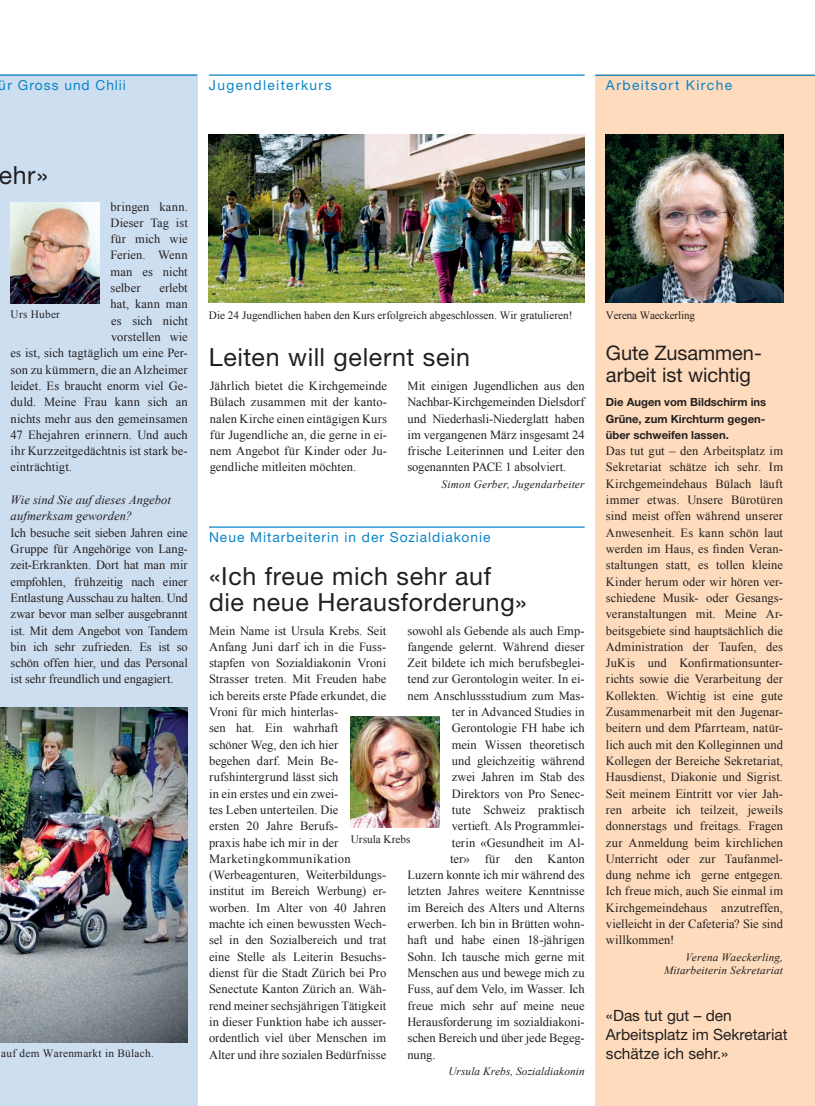
<style>
.page{position:relative;width:815px;height:1106px;background:#fff}
.page>*{position:absolute;margin:0;border:0;box-sizing:border-box;transform-origin:0 0}
.t1{font:25px/26.2px "Helvetica Neue LT Std";letter-spacing:.025em;color:#231f20}
.t2{font:20px/22.5px "Helvetica Neue LT Std";letter-spacing:-.005em;color:#231f20}
.t3{font:15.5px/19px "Helvetica Neue LT Std";color:#231f20}
.t4{font:13.75px "Helvetica Neue LT Std";letter-spacing:.075em;color:#0984c7}
.t5{font:13.75px "Helvetica Neue LT Std";letter-spacing:.105em;color:#0984c7}
.t6{font:13.75px "Helvetica Neue LT Std";letter-spacing:.1em;color:#0984c7}
.t7{font:12.5px/16.2px "Times New Roman";color:#231f20;text-align:justify}
.t8{font:italic 12.5px/16.2px "Times New Roman";letter-spacing:.005em;color:#231f20}
.t9{font:12.5px "Times New Roman";letter-spacing:.02em;color:#231f20}
.t10{font:11.25px "Times New Roman";color:#231f20}
.t11{font:italic 11.25px/13.1px "Times New Roman";letter-spacing:.02em;color:#231f20;text-align:right}
.t12{font:700 11.25px/16.2px "Helvetica Neue LT Std";color:#231f20;text-align:justify}
.t13{font:11.25px "Times New Roman";letter-spacing:.025em;color:#231f20}
</style>
<div class="page">
<div style="left:0;top:74px;width:197px;height:1032px;background:#cedef1"></div>
<div style="left:595px;top:74px;width:220px;height:1032px;background:#fddbbc"></div>
<hr style="left:595px;top:75px;width:220px;height:1px;background:#0984c7">
<img style="left:606px;top:135px;width:177px;height:168px">
<hr style="left:209px;top:74px;width:376px;height:2px;background:#0984c7">
<hr style="left:0;top:74px;width:197px;height:2px;background:#0984c7">
<hr style="left:209px;top:526px;width:376px;height:1px;background:#0984c7">
<img style="left:209px;top:135px;width:376px;height:168px">
<img style="left:0;top:708px;width:188px;height:334px">
<img style="left:351px;top:716px;width:88px;height:111px">
<img style="left:11px;top:202px;width:89px;height:101px">
<p class="t4" style="left:-1px;top:77px;width:128px">ür Gross und Chlii</p>
<p class="t6" style="left:209px;top:77px;width:124px">Jugendleiterkurs</p>
<p class="t5" style="left:606px;top:77px;width:128px">Arbeitsort Kirche</p>
<h1 class="t1" style="left:-1px;top:161px;width:51px">ehr»</h1>
<p class="t7" style="left:111px;top:198px;width:79px">bringen kann.<br>Dieser Tag ist für mich wie Ferien. Wenn man es nicht selber</p>
<p class="t7" style="left:159px;top:279px;width:30px">erlebt</p>
<p class="t7" style="left:111px;top:296px;width:79px">hat, kann man</p>
<p class="t7" style="left:111px;top:312px;width:78px">es sich nicht</p>
<p class="t7" style="left:111px;top:328px;width:78px">vorstellen wie</p>
<p class="t7" style="left:11px;top:345px;width:179px">es ist, sich tagtäglich um eine Per-</p>
<p class="t9" style="left:11px;top:361px;width:179px">son zu kümmern, die an Alzheimer</p>
<p class="t7" style="left:11px;top:377px;width:179px">leidet. Es braucht enorm viel Ge-</p>
<p class="t7" style="left:11px;top:394px;width:179px">duld. Meine Frau kann sich an</p>
<p class="t7" style="left:11px;top:410px;width:179px">nichts mehr aus den gemeinsamen</p>
<p class="t7" style="left:11px;top:426px;width:179px">47 Ehejahren erinnern. Und auch</p>
<p class="t7" style="left:11px;top:442px;width:179px">ihr Kurzzeitgedächtnis ist stark be-</p>
<p class="t7" style="left:11px;top:459px;width:63px">einträchtigt.</p>
<p class="t8" style="left:11px;top:491px;width:162px">Wie sind Sie auf dieses Angebot aufmerksam geworden?</p>
<p class="t7" style="left:11px;top:524px;width:179px">Ich besuche seit sieben Jahren eine Gruppe für Angehörige von Lang&shy;zeit-Erkrankten. Dort hat man mir empfohlen, frühzeitig nach einer Entlastung Ausschau zu halten. Und zwar bevor man selber ausgebrannt ist. Mit dem Angebot von Tandem bin ich sehr zufrieden. Es ist so schön offen hier, und das Personal ist sehr freundlich und engagiert.</p>
<p class="t13" style="left:11px;top:307px;width:51px">Urs Huber</p>
<p class="t10" style="left:209px;top:307px;width:365px">Die 24 Jugendlichen haben den Kurs erfolgreich abgeschlossen. Wir gratulieren!</p>
<h1 class="t1" style="left:209px;top:343px;width:263px">Leiten will gelernt sein</h1>
<p class="t7" style="left:210px;top:377px;width:179px">Jährlich bietet die Kirchgemeinde Bülach zusammen mit der kanto&shy;nalen Kirche einen eintägigen Kurs für Jugendliche an, die gerne in ei&shy;nem Angebot für Kinder oder Ju&shy;gendliche mitleiten möchten.</p>
<p class="t7" style="left:407px;top:377px;width:179px">Mit einigen Jugendlichen aus den Nachbar-Kirchgemeinden Dielsdorf und Niederhasli-Niederglatt haben im vergangenen März insgesamt 24 frische Leiterinnen und Leiter den sogenannten PACE 1 absolviert.</p>
<p class="t11" style="left:442px;top:477px;width:145px">Simon Gerber, Jugendarbeiter</p>
<p class="t4" style="left:209px;top:529px;width:283px">Neue Mitarbeiterin in der Sozialdiakonie</p>
<h1 class="t1" style="left:209px;top:562px;width:319px">«Ich freue mich sehr auf die neue Herausforderung»</h1>
<p class="t7" style="left:209px;top:622px;width:179px;text-align:left">Mein Name ist Ursula Krebs. Seit<br>Anfang Juni darf ich in die Fuss&shy;stapfen von Sozialdiakonin Vroni<br>Strasser treten. Mit Freuden habe ich bereits erste Pfade erkundet, die<br>Vroni für mich hinterlas-<br>sen hat. Ein wahrhaft<br>schöner Weg, den ich hier<br>begehen darf. Mein Be&shy;rufshintergrund lässt sich<br>in ein erstes und ein zwei-<br>tes Leben unterteilen. Die<br>ersten 20 Jahre Berufs-<br>praxis habe ich mir in der<br>Marketingkommunikation (Werbeagenturen, Weiterbildungs&shy;institut im Bereich Werbung) er&shy;worben. Im Alter von 40 Jahren machte ich einen bewussten Wech&shy;sel in den Sozialbereich und trat eine Stelle als Leiterin Besuchs&shy;dienst für die Stadt Zürich bei Pro<br>Senectute Kanton Zürich an. Wäh&shy;rend meiner sechsjährigen Tätigkeit in dieser Funktion habe ich ausser&shy;ordentlich viel über Menschen im</p>
<p class="t7" style="left:407px;top:622px;width:179px">sowohl als Gebende als auch Emp-</p>
<p class="t7" style="left:407px;top:638px;width:179px">fangende gelernt. Während dieser</p>
<p class="t7" style="left:407px;top:654px;width:179px">Zeit bildete ich mich berufsbeglei-</p>
<p class="t7" style="left:407px;top:671px;width:179px">tend zur Gerontologin weiter. In ei-</p>
<p class="t7" style="left:407px;top:687px;width:179px">nem Anschlussstudium zum Mas-</p>
<p class="t7" style="left:452px;top:703px;width:134px">ter in Advanced Studies in</p>
<p class="t7" style="left:452px;top:720px;width:134px">Gerontologie FH habe ich</p>
<p class="t7" style="left:452px;top:736px;width:134px">mein Wissen theoretisch</p>
<p class="t7" style="left:452px;top:752px;width:134px">und gleichzeitig während</p>
<p class="t7" style="left:452px;top:768px;width:134px">zwei Jahren im Stab des</p>
<p class="t7" style="left:452px;top:785px;width:134px">Direktors von Pro Senec-</p>
<p class="t7" style="left:452px;top:801px;width:134px">tute Schweiz praktisch</p>
<p class="t7" style="left:452px;top:817px;width:134px">vertieft. Als Programmlei-</p>
<p class="t7" style="left:452px;top:834px;width:134px">terin «Gesundheit im Al-</p>
<p class="t7" style="left:450px;top:850px;width:136px">ter» für den Kanton</p>
<p class="t7" style="left:407px;top:866px;width:179px">Luzern konnte ich mir während des</p>
<p class="t7" style="left:407px;top:883px;width:179px">letzten Jahres weitere Kenntnisse</p>
<p class="t7" style="left:407px;top:899px;width:179px">im Bereich des Alters und Alterns</p>
<p class="t7" style="left:407px;top:915px;width:179px">erwerben. Ich bin in Brütten wohn-</p>
<p class="t7" style="left:407px;top:931px;width:179px">haft und habe einen 18-jährigen</p>
<p class="t7" style="left:407px;top:948px;width:179px">Sohn. Ich tausche mich gerne mit</p>
<p class="t7" style="left:407px;top:964px;width:179px">Menschen aus und bewege mich zu</p>
<p class="t7" style="left:407px;top:980px;width:179px">Fuss, auf dem Velo, im Wasser. Ich</p>
<p class="t7" style="left:407px;top:997px;width:179px">freue mich sehr auf meine neue</p>
<p class="t7" style="left:407px;top:1013px;width:179px">Herausforderung im sozialdiakoni-</p>
<p class="t7" style="left:407px;top:1029px;width:179px">schen Bereich und über jede Begeg-</p>
<p class="t7" style="left:407px;top:1046px;width:29px">nung.</p>
<p class="t11" style="left:449px;top:1064px;width:138px">Ursula Krebs, Sozialdiakonin</p>
<p class="t10" style="left:351px;top:831px;width:61px">Ursula Krebs</p>
<p class="t13" style="left:1px;top:1046px;width:154px">auf dem Warenmarkt in Bülach.</p>
<p class="t7" style="left:209px;top:1046px;width:179px">Alter und ihre sozialen Bedürfnisse</p>
<p class="t10" style="left:606px;top:307px;width:91px">Verena Waeckerling</p>
<h2 class="t2" style="left:606px;top:341px;width:155px">Gute Zusammen&shy;arbeit ist wichtig</h2>
<p class="t12" style="left:606px;top:394px;width:162px">Die Augen vom Bildschirm ins Grüne, zum Kirchturm gegen&shy;über schweifen lassen.</p>
<p class="t7" style="left:606px;top:442px;width:179px">Das tut gut – den Arbeitsplatz im Sekretariat schätze ich sehr. Im Kirchgemeindehaus Bülach läuft immer etwas. Unsere Bürotüren sind meist offen während unserer Anwesenheit. Es kann schön laut werden im Haus, es finden Veran&shy;staltungen statt, es tollen kleine Kinder herum oder wir hören ver&shy;schiedene Musik- oder Gesangs&shy;veranstaltungen mit. Meine Ar&shy;beitsgebiete sind hauptsächlich die Administration der Taufen, des JuKis und Konfirmationsunter&shy;richts sowie die Verarbeitung der Kollekten. Wichtig ist eine gute Zusammenarbeit mit den Jugenar&shy;beitern und dem Pfarrteam, natür&shy;lich auch mit den Kolleginnen und Kollegen der Bereiche Sekretariat, Hausdienst, Diakonie und Sigrist.<br>Seit meinem Eintritt vor vier Jah&shy;ren arbeite ich teilzeit, jeweils donnerstags und freitags. Fragen zur Anmeldung beim kirchlichen Unterricht oder zur Taufanmel&shy;dung nehme ich gerne entgegen.<br>Ich freue mich, auch Sie einmal im Kirchgemeindehaus anzutreffen, vielleicht in der Cafeteria? Sie sind willkommen!</p>
<p class="t11" style="left:664px;top:950px;width:121px">Verena Waeckerling,<br>Mitarbeiterin Sekretariat</p>
<p class="t3" style="left:606px;top:1005px;width:183px">«Das tut gut – den<br>Arbeitsplatz im Sekretariat schätze ich sehr.»</p>
</div>
